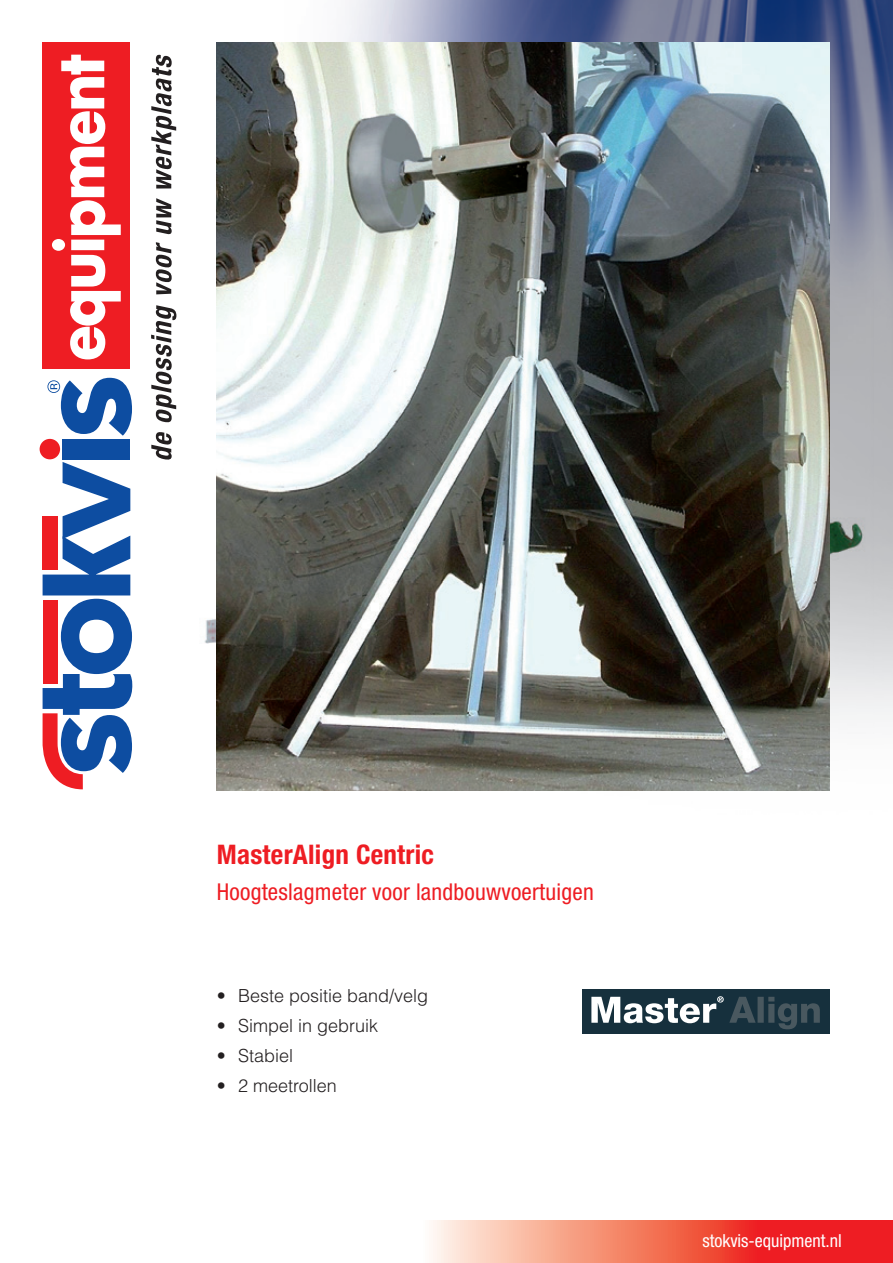
<style>
.page{position:relative;width:893px;height:1263px;background:#fff}
.page>*{position:absolute;margin:0;border:0;box-sizing:border-box;transform-origin:0 0}
.t1{font:700 condensed 27px "Helvetica Neue LT Std";letter-spacing:.01em;color:#ee1d23}
.t2{font:condensed 23.25px "Helvetica Neue LT Std";letter-spacing:.01em;color:#ee1d23}
.t3{font:300 18px "Helvetica LT Std";color:#231f20}
.t4{font:condensed 18px "Helvetica Neue LT Std";color:#fff}
</style>
<div class="page">
<img style="left:216px;top:0;width:677px;height:213px">
<div style="left:63px;top:439px;width:67px;height:21px;background:#0d4da1"></div>
<svg style="left:47px;top:378px;width:85px;height:58px"></svg>
<div style="left:40px;top:439px;width:20px;height:20px;background:#ee1d23;border-radius:50%"></div>
<svg style="left:42px;top:462px;width:91px;height:327px"></svg>
<div style="left:43px;top:43px;width:87px;height:326px;background:#ee1d23"></div>
<svg style="left:52px;top:55px;width:69px;height:304px"></svg>
<svg style="left:151px;top:432px;width:21px;height:28px"></svg>
<svg style="left:151px;top:305px;width:25px;height:118px"></svg>
<svg style="left:156px;top:242px;width:16px;height:52px"></svg>
<svg style="left:156px;top:198px;width:16px;height:37px"></svg>
<svg style="left:151px;top:54px;width:25px;height:135px"></svg>
<svg style="left:433px;top:1220px;width:460px;height:43px;background:#f36f62"></svg>
<img style="left:204px;top:390px;width:13px;height:359px">
<img style="left:216px;top:213px;width:658px;height:158px">
<img style="left:829px;top:371px;width:45px;height:378px">
<img style="left:217px;top:43px;width:612px;height:748px">
<div style="left:582px;top:989px;width:247px;height:44px;background:#16303d"></div>
<svg style="left:591px;top:996px;width:229px;height:33px"></svg>
<h1 class="t1" style="left:217px;top:838px;width:219px">MasterAlign Centric</h1>
<p class="t2" style="left:217px;top:878px;width:378px">Hoogteslagmeter voor landbouwvoertuigen</p>
<p class="t3" style="left:217px;top:984px;width:213px">• Beste positie band/velg</p>
<p class="t3" style="left:217px;top:1014px;width:163px">• Simpel in gebruik</p>
<p class="t3" style="left:217px;top:1044px;width:78px">• Stabiel</p>
<p class="t3" style="left:217px;top:1074px;width:121px">• 2 meetrollen</p>
<p class="t4" style="left:702px;top:1230px;width:141px">stokvis-equipment.nl</p>
</div>
